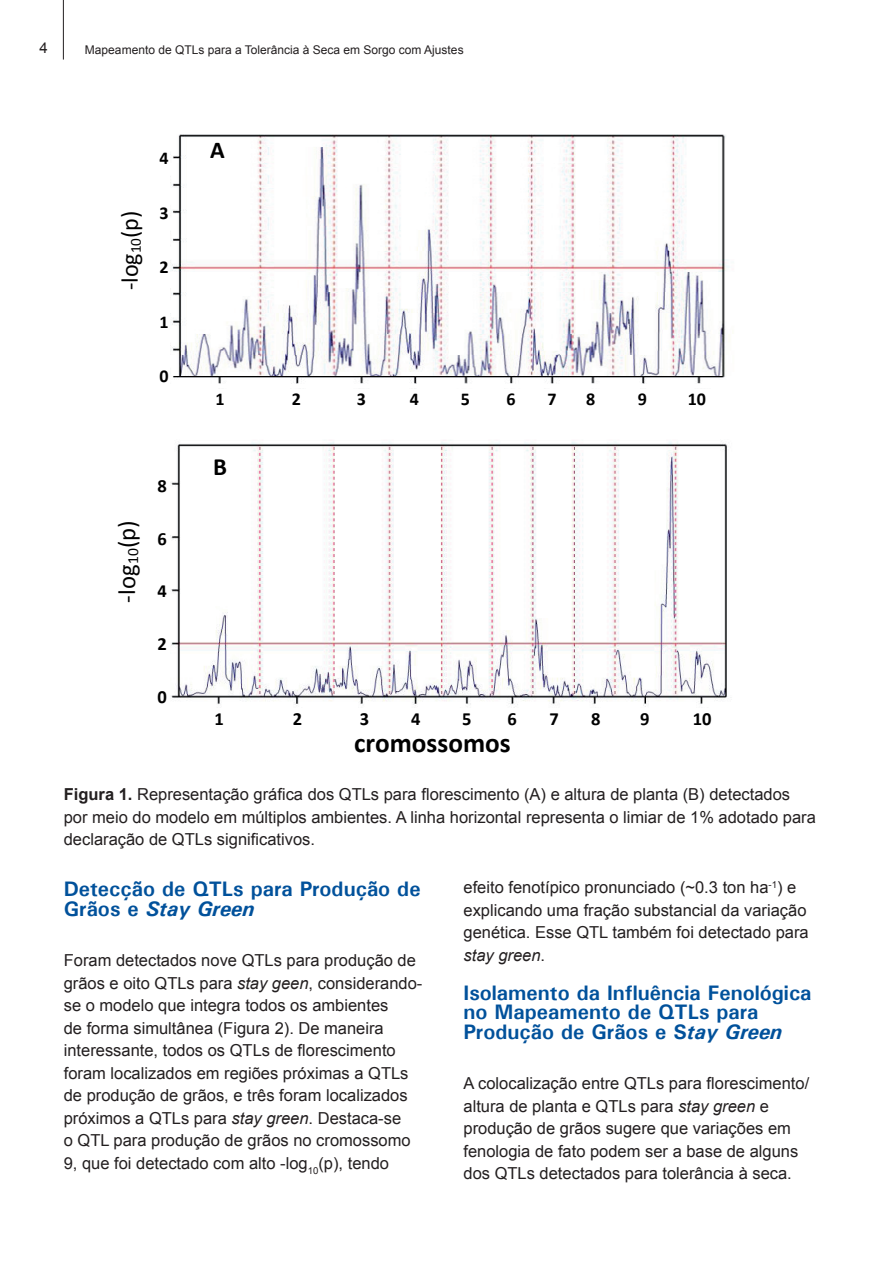
<style>
.page{position:relative;width:893px;height:1263px;background:#fff}
.page>*{position:absolute;margin:0;border:0;box-sizing:border-box;transform-origin:0 0}
.t1{font:700 27.3px "Calibri";color:#000}
.t2{font:24.9px "Calibri";color:#000}
.t3{font:700 24.9px "Calibri";color:#000}
.t4{font:24.3px "Calibri";color:#000}
.t5{font:700 24.3px "Calibri";color:#000}
.t6{font:700 21px/19.5px "Univers";color:#01519b}
.t7{font:700 18.6px "Calibri";color:#000}
.t8{font:700 18.15px "Calibri";color:#000}
.t9{font:16.5px/22.5px "Arial";color:#231f20}
.t10{font:15px "Arial";color:#231f20}
.t11{font:12px "Arial";color:#231f20}
.s1{font-weight:700}
.s2{font-style:italic}
</style>
<div class="page">
<hr style="left:63px;top:0;width:1px;height:60px;background:#231f20">
<img style="left:171px;top:134px;width:558px;height:250px">
<img style="left:170px;top:440px;width:557px;height:267px">
<p class="t10" style="left:40px;top:38px;width:10px">4</p>
<p class="t11" style="left:85px;top:42px;width:380px">Mapeamento de QTLs para a Tolerância à Seca em Sorgo com Ajustes</p>
<h3 class="t4" style="left:114px;top:290px;width:81px;rotate:-90deg">-log<sub>10</sub>(p)</h3>
<p class="t8" style="left:160px;top:146px;width:11px">4</p>
<p class="t8" style="left:160px;top:201px;width:11px">3</p>
<p class="t8" style="left:160px;top:256px;width:11px">2</p>
<p class="t8" style="left:160px;top:310px;width:11px">1</p>
<p class="t8" style="left:160px;top:364px;width:11px">0</p>
<h2 class="t2" style="left:111px;top:602px;width:83px;rotate:-90deg">-log<sub>10</sub>(p)</h2>
<p class="t7" style="left:158px;top:474px;width:11px">8</p>
<p class="t7" style="left:158px;top:526px;width:11px">6</p>
<p class="t7" style="left:158px;top:578px;width:11px">4</p>
<p class="t7" style="left:158px;top:631px;width:11px">2</p>
<p class="t7" style="left:158px;top:685px;width:11px">0</p>
<h3 class="t5" style="left:210px;top:134px;width:16px">A</h3>
<p class="t8" style="left:216px;top:388px;width:11px">1</p>
<p class="t8" style="left:292px;top:388px;width:11px">2</p>
<p class="t8" style="left:357px;top:388px;width:11px">3</p>
<p class="t8" style="left:410px;top:388px;width:11px">4</p>
<p class="t8" style="left:461px;top:388px;width:11px">5</p>
<p class="t8" style="left:506px;top:388px;width:11px">6</p>
<p class="t8" style="left:547px;top:388px;width:11px">7</p>
<p class="t8" style="left:586px;top:388px;width:11px">8</p>
<p class="t8" style="left:638px;top:388px;width:11px">9</p>
<p class="t8" style="left:688px;top:388px;width:20px">10</p>
<h2 class="t3" style="left:213px;top:450px;width:15px">B</h2>
<p class="t7" style="left:215px;top:707px;width:11px">1</p>
<p class="t7" style="left:293px;top:707px;width:11px">2</p>
<p class="t7" style="left:360px;top:707px;width:11px">3</p>
<p class="t7" style="left:411px;top:707px;width:11px">4</p>
<p class="t7" style="left:462px;top:707px;width:11px">5</p>
<p class="t7" style="left:507px;top:707px;width:11px">6</p>
<p class="t7" style="left:549px;top:707px;width:11px">7</p>
<p class="t7" style="left:591px;top:707px;width:11px">8</p>
<p class="t7" style="left:640px;top:707px;width:11px">9</p>
<p class="t7" style="left:693px;top:707px;width:20px">10</p>
<h1 class="t1" style="left:354px;top:726px;width:158px">cromossomos</h1>
<p class="t9" style="left:64px;top:783px;width:754px"><span class="s1">Figura 1.</span> Representação gráfica dos QTLs para florescimento (A) e altura de planta (B) detectados por meio do modelo em múltiplos ambientes. A linha horizontal representa o limiar de 1% adotado para declaração de QTLs significativos.</p>
<p class="t6" style="left:64px;top:879px;width:358px">Detecção de QTLs para Produção de<br>Grãos e <span class="s2">Stay Green</span></p>
<p class="t9" style="left:64px;top:949px;width:360px">Foram detectados nove QTLs para produção de grãos e oito QTLs para <span class="s2">stay geen</span>, considerando&shy;se o modelo que integra todos os ambientes<br>de forma simultânea (Figura 2). De maneira interessante, todos os QTLs de florescimento foram localizados em regiões próximas a QTLs de produção de grãos, e três foram localizados próximos a QTLs para <span class="s2">stay green</span>. Destaca-se<br>o QTL para produção de grãos no cromossomo 9, que foi detectado com alto -log<sub>10</sub>(p), tendo</p>
<p class="t9" style="left:463px;top:876px;width:347px">efeito fenotípico pronunciado (~0.3 ton ha<sup>-1</sup>) e explicando uma fração substancial da variação genética. Esse QTL também foi detectado para <span class="s2">stay green</span>.</p>
<p class="t6" style="left:463px;top:983px;width:350px">Isolamento da Influência Fenológica no Mapeamento de QTLs para<br>Produção de Grãos e S<span class="s2">tay Green</span></p>
<p class="t9" style="left:463px;top:1072px;width:347px">A colocalização entre QTLs para florescimento/ altura de planta e QTLs para <span class="s2">stay green</span> e produção de grãos sugere que variações em fenologia de fato podem ser a base de alguns dos QTLs detectados para tolerância à seca.</p>
</div>
